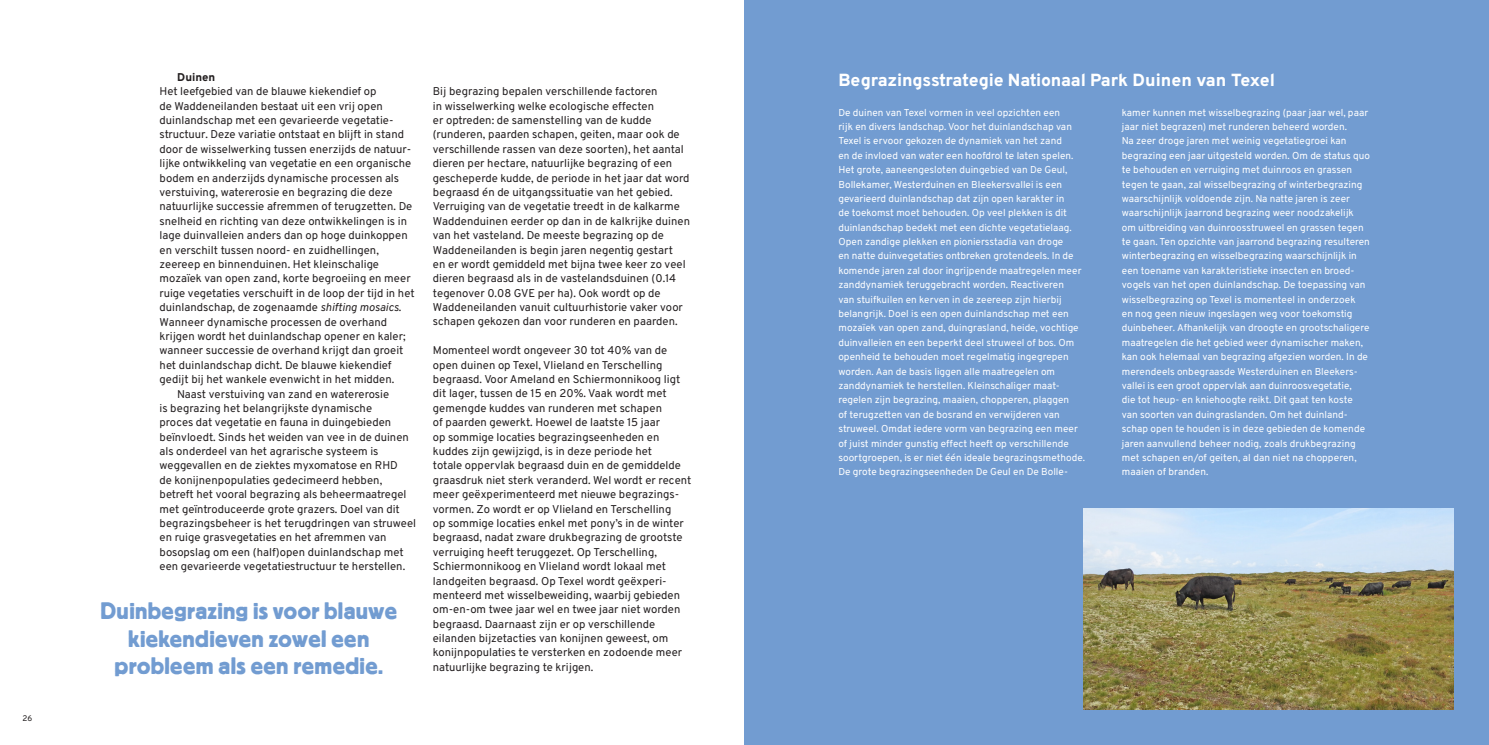
<style>
.page{position:relative;width:1489px;height:745px;background:#fff}
.page>*{position:absolute;margin:0;border:0;box-sizing:border-box;transform-origin:0 0}
.t1{font:23.75px/27.5px "Block BE";letter-spacing:.015em;color:#729cd1;text-align:center}
.t2{font:800 17.5px "Overpass";letter-spacing:-.01em;color:#fff}
.t3{font:11.25px/14.4px "Overpass";color:#231f20}
.t4{font:800 11.25px "Overpass";color:#231f20}
.t5{font:10px/14.4px "Overpass";color:#fff}
.t6{font:8.12px "Overpass";color:#231f20}
.s1{font-style:italic}
</style>
<div class="page">
<div style="left:744px;top:0;width:744px;height:744px;background:#729cd1"></div>
<img style="left:1083px;top:508px;width:370px;height:201px">
<p class="t6" style="left:23px;top:711px;width:11px">26</p>
<p class="t4" style="left:177px;top:68px;width:40px">Duinen</p>
<p class="t3" style="left:159px;top:84px;width:256px">Het leefgebied van de blauwe kiekendief op<br>de Waddeneilanden bestaat uit een vrij open duinlandschap met een gevarieerde vegetatie&shy;structuur. Deze variatie ontstaat en blijft in stand door de wisselwerking tussen enerzijds de natuur&shy;lijke ontwikkeling van vegetatie en een organische bodem en anderzijds dynamische processen als verstuiving, watererosie en begrazing die deze natuurlijke successie afremmen of terugzetten. De snelheid en richting van deze ontwikkelingen is in lage duinvalleien anders dan op hoge duinkoppen en verschilt tussen noord- en zuidhellingen, zeereep en binnenduinen. Het kleinschalige mozaïek van open zand, korte begroeiing en meer ruige vegetaties verschuift in de loop der tijd in het duinlandschap, de zogenaamde <span class="s1">shifting mosaics</span>.<br>Wanneer dynamische processen de overhand krijgen wordt het duinlandschap opener en kaler; wanneer successie de overhand krijgt dan groeit het duinlandschap dicht. De blauwe kiekendief gedijt bij het wankele evenwicht in het midden.</p>
<p class="t3" style="left:159px;top:386px;width:258px;text-indent:18px">Naast verstuiving van zand en watererosie<br>is begrazing het belangrijkste dynamische<br>proces dat vegetatie en fauna in duingebieden beïnvloedt. Sinds het weiden van vee in de duinen als onderdeel van het agrarische systeem is weggevallen en de ziektes myxomatose en RHD<br>de konijnenpopulaties gedecimeerd hebben, betreft het vooral begrazing als beheermaatregel met geïntroduceerde grote grazers. Doel van dit begrazingsbeheer is het terugdringen van struweel en ruige grasvegetaties en het afremmen van bosopslag om een (half)open duinlandschap met een gevarieerde vegetatiestructuur te herstellen.</p>
<p class="t1" style="left:100px;top:596px;width:298px">Duinbegrazing is voor blauwe kiekendieven zowel een probleem als een remedie.</p>
<p class="t3" style="left:433px;top:84px;width:259px">Bij begrazing bepalen verschillende factoren<br>in wisselwerking welke ecologische effecten<br>er optreden: de samenstelling van de kudde (runderen, paarden schapen, geiten, maar ook de verschillende rassen van deze soorten), het aantal dieren per hectare, natuurlijke begrazing of een gescheperde kudde, de periode in het jaar dat word begraasd én de uitgangssituatie van het gebied.<br>Verruiging van de vegetatie treedt in de kalkarme Waddenduinen eerder op dan in de kalkrijke duinen van het vasteland. De meeste begrazing op de Waddeneilanden is begin jaren negentig gestart<br>en er wordt gemiddeld met bijna twee keer zo veel dieren begraasd als in de vastelandsduinen (0.14 tegenover 0.08 GVE per ha). Ook wordt op de Waddeneilanden vanuit cultuurhistorie vaker voor schapen gekozen dan voor runderen en paarden.</p>
<p class="t3" style="left:433px;top:342px;width:260px">Momenteel wordt ongeveer 30 tot 40% van de open duinen op Texel, Vlieland en Terschelling begraasd. Voor Ameland en Schiermonnikoog ligt dit lager, tussen de 15 en 20%. Vaak wordt met gemengde kuddes van runderen met schapen<br>of paarden gewerkt. Hoewel de laatste 15 jaar<br>op sommige locaties begrazingseenheden en kuddes zijn gewijzigd, is in deze periode het<br>totale oppervlak begraasd duin en de gemiddelde graasdruk niet sterk veranderd. Wel wordt er recent meer geëxperimenteerd met nieuwe begrazings&shy;vormen. Zo wordt er op Vlieland en Terschelling<br>op sommige locaties enkel met pony’s in de winter begraasd, nadat zware drukbegrazing de grootste verruiging heeft teruggezet. Op Terschelling, Schiermonnikoog en Vlieland wordt lokaal met landgeiten begraasd. Op Texel wordt geëxperi&shy;menteerd met wisselbeweiding, waarbij gebieden om-en-om twee jaar wel en twee jaar niet worden begraasd. Daarnaast zijn er op verschillende eilanden bijzetacties van konijnen geweest, om konijnpopulaties te versterken en zodoende meer natuurlijke begrazing te krijgen.</p>
<p class="t2" style="left:838px;top:66px;width:438px">Begrazingsstrategie Nationaal Park Duinen van Texel</p>
<p class="t5" style="left:838px;top:104px;width:248px">De duinen van Texel vormen in veel opzichten een<br>rijk en divers landschap. Voor het duinlandschap van Texel is ervoor gekozen de dynamiek van het zand<br>en de invloed van water een hoofdrol te laten spelen.<br>Het grote, aaneengesloten duingebied van De Geul, Bollekamer, Westerduinen en Bleekersvallei is een gevarieerd duinlandschap dat zijn open karakter in<br>de toekomst moet behouden. Op veel plekken is dit duinlandschap bedekt met een dichte vegetatielaag.<br>Open zandige plekken en pioniersstadia van droge<br>en natte duinvegetaties ontbreken grotendeels. In de komende jaren zal door ingrijpende maatregelen meer zanddynamiek teruggebracht worden. Reactiveren<br>van stuifkuilen en kerven in de zeereep zijn hierbij belangrijk. Doel is een open duinlandschap met een mozaïek van open zand, duingrasland, heide, vochtige duinvalleien en een beperkt deel struweel of bos. Om openheid te behouden moet regelmatig ingegrepen worden. Aan de basis liggen alle maatregelen om zanddynamiek te herstellen. Kleinschaliger maat&shy;regelen zijn begrazing, maaien, chopperen, plaggen<br>of terugzetten van de bosrand en verwijderen van struweel. Omdat iedere vorm van begrazing een meer of juist minder gunstig effect heeft op verschillende soortgroepen, is er niet één ideale begrazingsmethode.<br>De grote begrazingseenheden De Geul en De Bolle-</p>
<p class="t5" style="left:1121px;top:104px;width:250px">kamer kunnen met wisselbegrazing (paar jaar wel, paar jaar niet begrazen) met runderen beheerd worden.<br>Na zeer droge jaren met weinig vegetatiegroei kan begrazing een jaar uitgesteld worden. Om de status quo te behouden en verruiging met duinroos en grassen tegen te gaan, zal wisselbegrazing of winterbegrazing waarschijnlijk voldoende zijn. Na natte jaren is zeer waarschijnlijk jaarrond begrazing weer noodzakelijk om uitbreiding van duinroosstruweel en grassen tegen te gaan. Ten opzichte van jaarrond begrazing resulteren winterbegrazing en wisselbegrazing waarschijnlijk in een toename van karakteristieke insecten en broed&shy;vogels van het open duinlandschap. De toepassing van wisselbegrazing op Texel is momenteel in onderzoek<br>en nog geen nieuw ingeslagen weg voor toekomstig duinbeheer. Afhankelijk van droogte en grootschaligere maatregelen die het gebied weer dynamischer maken, kan ook helemaal van begrazing afgezien worden. In de merendeels onbegraasde Westerduinen en Bleekers&shy;vallei is een groot oppervlak aan duinroosvegetatie,<br>die tot heup- en kniehoogte reikt. Dit gaat ten koste van soorten van duingraslanden. Om het duinland&shy;schap open te houden is in deze gebieden de komende jaren aanvullend beheer nodig, zoals drukbegrazing met schapen en/of geiten, al dan niet na chopperen, maaien of branden.</p>
</div>
